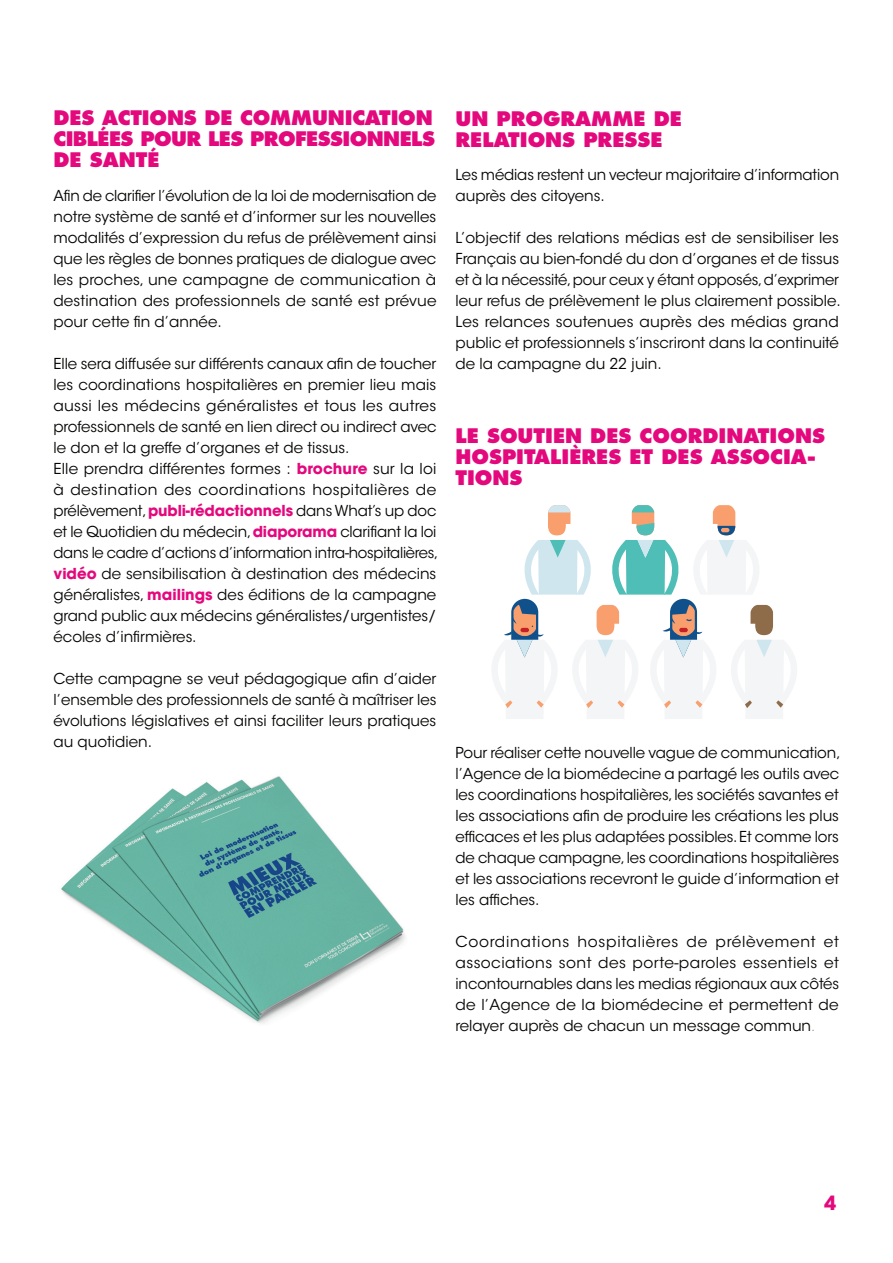
<style>
.page{position:relative;width:893px;height:1263px;background:#fff}
.page>*{position:absolute;margin:0;border:0;box-sizing:border-box;transform-origin:0 0}
.t1{font:800 19.5px/21px "Futura Std";color:#e4087d}
.t2{font:700 19.5px "ITC Avant Garde Std";color:#e4087d}
.t3{font:15px/21px "ITC Avant Garde Std";color:#040503}
.s1{font-weight:700;color:#e4087d}
.s2{font-weight:200}
</style>
<div class="page">
<img style="left:61px;top:776px;width:344px;height:248px">
<svg style="left:511px;top:599px;width:27px;height:66px"></svg>
<svg style="left:670px;top:599px;width:27px;height:66px"></svg>
<svg style="left:492px;top:601px;width:305px;height:118px"></svg>
<svg style="left:524px;top:505px;width:67px;height:90px"></svg>
<svg style="left:612px;top:505px;width:147px;height:90px"></svg>
<h1 class="t1" style="left:53px;top:107px;width:383px;text-align:justify">DES ACTIONS DE COMMUNICATION CIBLÉES POUR LES PROFESSIONNELS DE SANTÉ</h1>
<p class="t3" style="left:53px;top:185px;width:385px;text-align:justify">Afin de clarifier l’évolution de la loi de modernisation de notre système de santé et d’informer sur les nouvelles modalités d’expression du refus de prélèvement ainsi que les règles de bonnes pratiques de dialogue avec les proches, une campagne de communication à destination des professionnels de santé est prévue pour cette fin d’année.</p>
<p class="t3" style="left:53px;top:353px;width:386px">Elle sera diffusée sur différents canaux afin de toucher les coordinations hospitalières en premier lieu mais aussi les médecins généralistes et tous les autres professionnels de santé en lien direct ou indirect avec le don et la greffe d’organes et de tissus.<br>Elle prendra différentes formes : <span class="s1">brochure</span> sur la loi à destination des coordinations hospitalières de prélèvement, <span class="s1">publi-rédactionnels</span> dans What’s up doc et le Quotidien du médecin, <span class="s1">diaporama</span> clarifiant la loi dans le cadre d’actions d’information intra-hospitalières, <span class="s1">vidéo</span> de sensibilisation à destination des médecins généralistes, <span class="s1">mailings</span> des éditions de la campagne grand public aux médecins généralistes/urgentistes/ écoles d’infirmières.</p>
<p class="t3" style="left:53px;top:668px;width:384px;text-align:justify">Cette campagne se veut pédagogique afin d’aider l’ensemble des professionnels de santé à maîtriser les évolutions législatives et ainsi faciliter leurs pratiques au quotidien.</p>
<h1 class="t1" style="left:455px;top:108px;width:228px">UN PROGRAMME DE<br>RELATIONS PRESSE</h1>
<p class="t3" style="left:455px;top:164px;width:385px">Les médias restent un vecteur majoritaire d’information auprès des citoyens.</p>
<p class="t3" style="left:455px;top:227px;width:387px">L’objectif des relations médias est de sensibiliser les Français au bien-fondé du don d’organes et de tissus et à la nécessité, pour ceux y étant opposés, d’exprimer leur refus de prélèvement le plus clairement possible.<br>Les relances soutenues auprès des médias grand public et professionnels s’inscriront dans la continuité de la campagne du 22 juin.</p>
<h1 class="t1" style="left:455px;top:425px;width:371px">LE SOUTIEN DES COORDINATIONS<br>HOSPITALIÈRES ET DES ASSOCIA-<br>TIONS</h1>
<p class="t3" style="left:455px;top:742px;width:387px">Pour réaliser cette nouvelle vague de communication, l’Agence de la biomédecine a partagé les outils avec les coordinations hospitalières, les sociétés savantes et les associations afin de produire les créations les plus efficaces et les plus adaptées possibles. Et comme lors de chaque campagne, les coordinations hospitalières et les associations recevront le guide d’information et les affiches.</p>
<p class="t3" style="left:455px;top:931px;width:385px;text-align:justify">Coordinations hospitalières de prélèvement et associations sont des porte-paroles essentiels et incontournables dans les medias régionaux aux côtés de l’Agence de la biomédecine et permettent de relayer auprès de chacun un message commun<span class="s2">.</span></p>
<h1 class="t2" style="left:824px;top:1190px;width:14px">4</h1>
</div>
